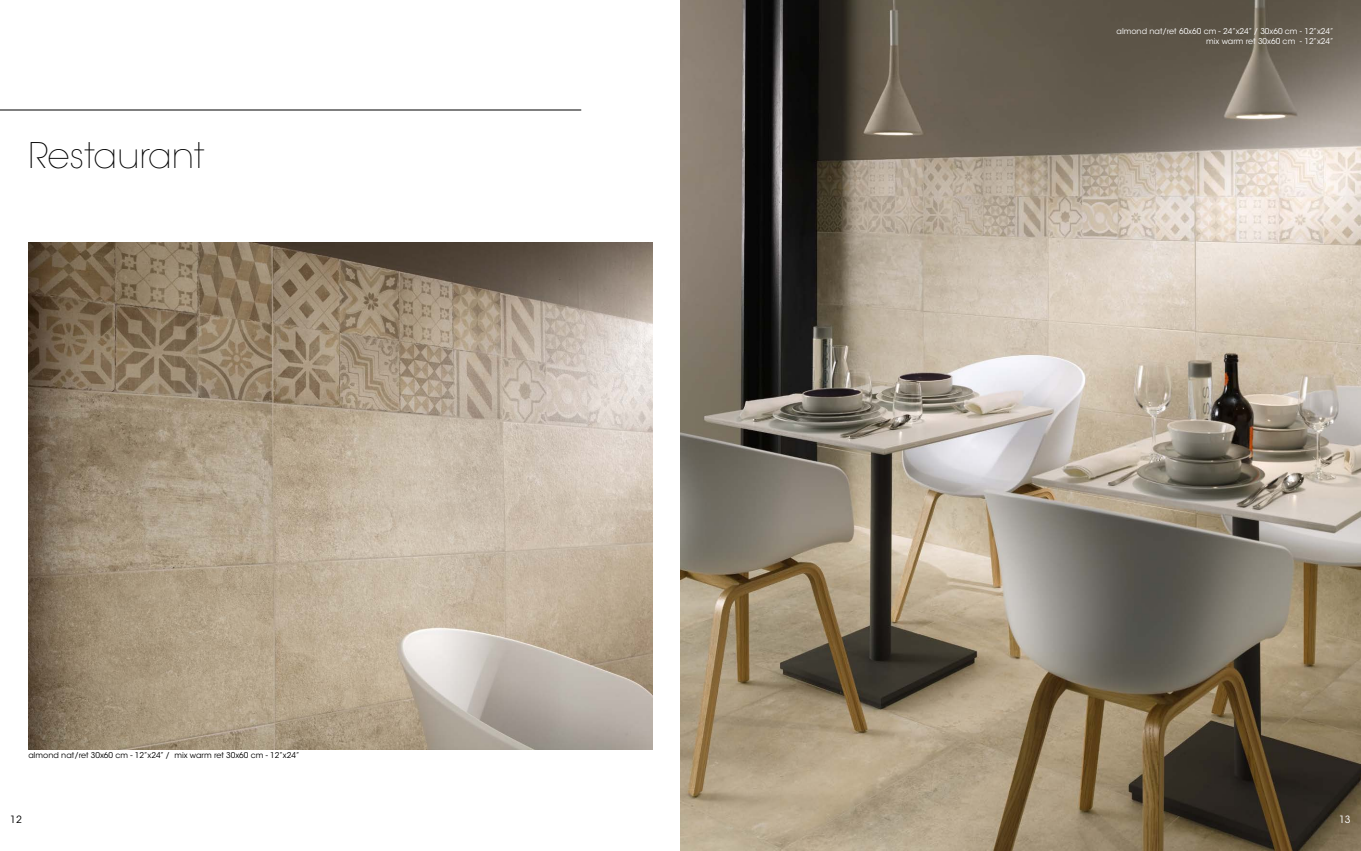
<style>
.page{position:relative;width:1361px;height:851px;background:#fff}
.page>*{position:absolute;margin:0;border:0;box-sizing:border-box;transform-origin:0 0}
.t1{font:200 35px "ITC Avant Garde Std";color:#000}
.t2{font:10px "ITC Avant Garde Std";color:#000}
.t3{font:10px "ITC Avant Garde Std";color:#fff}
.t4{font:8px/9.6px "ITC Avant Garde Std";color:#fff;text-align:right}
.t5{font:8px "ITC Avant Garde Std";color:#000}
</style>
<div class="page">
<img style="left:680px;top:0;width:681px;height:850px">
<img style="left:28px;top:242px;width:624px;height:507px">
<hr style="left:0;top:109px;width:581px;height:1px;background:#000">
<h1 class="t1" style="left:28px;top:135px;width:178px">Restaurant</h1>
<p class="t5" style="left:28px;top:750px;width:273px">almond nat/ret 30x60 cm - 12”x24” / mix warm ret 30x60 cm - 12”x24”</p>
<p class="t4" style="left:1116px;top:27px;width:218px">almond nat/ret 60x60 cm - 24”x24” / 30x60 cm - 12”x24” mix warm ret 30x60 cm - 12”x24”</p>
<p class="t2" style="left:10px;top:812px;width:13px">12</p>
<p class="t3" style="left:1339px;top:812px;width:13px">13</p>
</div>
